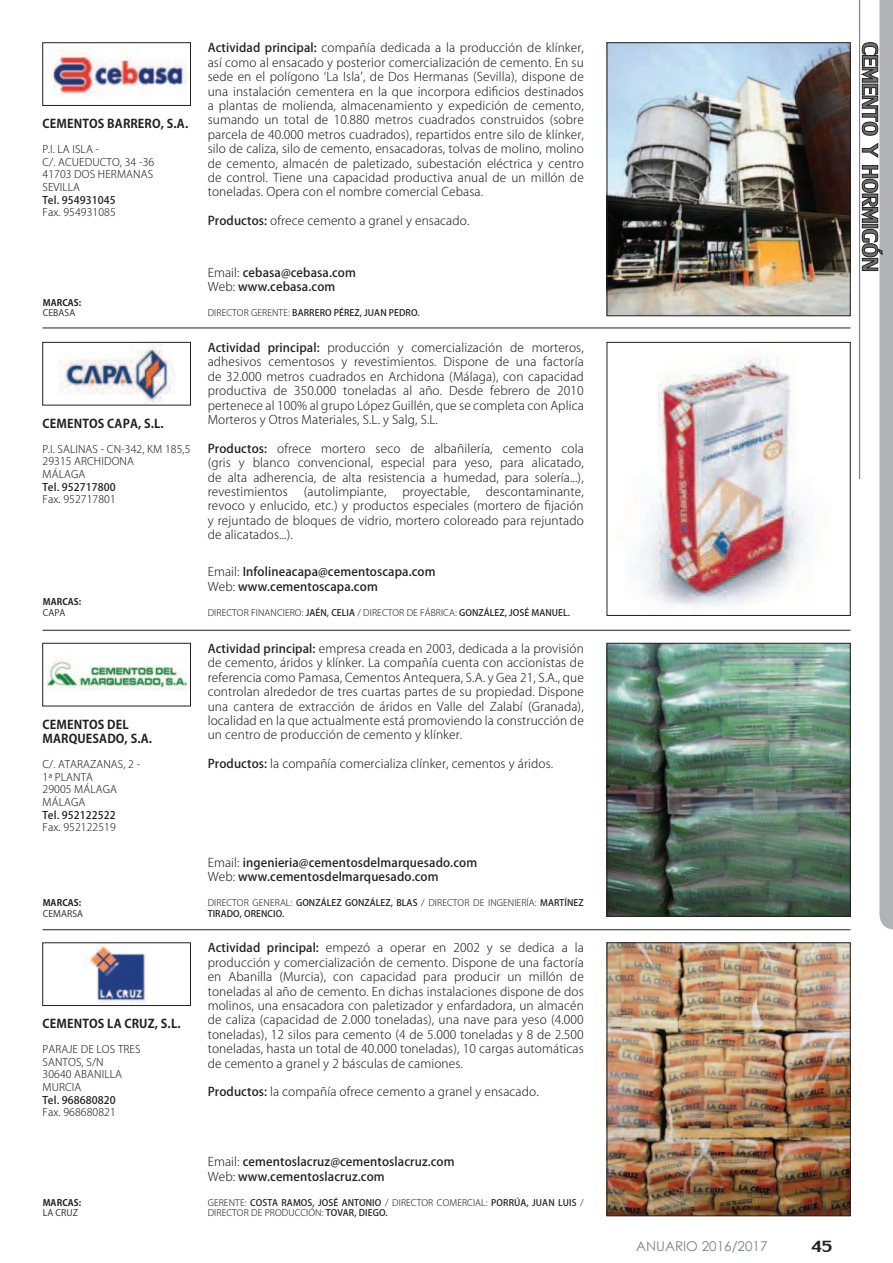
<style>
.page{position:relative;width:893px;height:1263px;background:#fff}
.page>*{position:absolute;margin:0;border:0;box-sizing:border-box;transform-origin:0 0}
.t1{font:24px "Lily UPC";color:#231f20}
.t2{font:13.5px "Century Gothic";color:#7b8387}
.t3{font:300 12px/14.4px "Koz Go Pro";letter-spacing:.01em;color:#231f20;text-align:justify}
.t4{font:500 12px/14.4px "Koz Go Pro";letter-spacing:.01em;color:#231f20}
.t5{font:700 12px/14.4px "Koz Go Pro";letter-spacing:.01em;color:#231f20}
.t6{font:300 10.5px/12.6px "Koz Go Pro";letter-spacing:.01em;color:#231f20}
.t7{font:500 10.5px "Koz Go Pro";letter-spacing:.01em;color:#231f20}
.t8{font:300 9px/10.5px "Koz Go Pro";letter-spacing:.01em;color:#231f20}
.t9{font:500 9px/10.5px "Koz Go Pro";letter-spacing:.01em;color:#231f20}
.t10{font:700 9px "Koz Go Pro";letter-spacing:.01em;color:#231f20}
.t11{font:9px "Koz Go Pro";letter-spacing:.01em;color:#231f20}
.s1{font-weight:500}
.s2{font-weight:300}
</style>
<div class="page">
<hr style="left:43px;top:328px;width:807px;height:1px;background:#231f20">
<hr style="left:43px;top:630px;width:807px;height:1px;background:#231f20">
<hr style="left:43px;top:929px;width:807px;height:1px;background:#231f20">
<img style="left:609px;top:45px;width:239px;height:269px">
<div style="left:607px;top:43px;width:243px;height:273px;border:1px solid #231f20"></div>
<img style="left:51px;top:50px;width:136px;height:47px">
<div style="left:43px;top:43px;width:148px;height:63px;border:1px solid #231f20"></div>
<img style="left:634px;top:356px;width:179px;height:251px">
<div style="left:607px;top:342px;width:243px;height:274px;border:1px solid #231f20"></div>
<img style="left:59px;top:344px;width:115px;height:59px">
<div style="left:43px;top:342px;width:148px;height:63px;border:1px solid #231f20"></div>
<img style="left:609px;top:645px;width:239px;height:269px">
<div style="left:607px;top:643px;width:243px;height:273px;border:1px solid #231f20"></div>
<img style="left:46px;top:660px;width:143px;height:31px">
<div style="left:43px;top:643px;width:148px;height:63px;border:1px solid #231f20"></div>
<img style="left:609px;top:944px;width:239px;height:270px">
<div style="left:607px;top:942px;width:243px;height:274px;border:1px solid #231f20"></div>
<img style="left:89px;top:944px;width:57px;height:60px">
<div style="left:43px;top:942px;width:148px;height:64px;border:1px solid #231f20"></div>
<svg style="left:862px;top:0;width:31px;height:929px"></svg>
<hr style="left:859px;top:0;width:1px;height:479px;background:#6d6e71">
<p class="t5" style="left:43px;top:117px;width:147px">CEMENTOS BARRERO, S.A.</p>
<p class="t6" style="left:43px;top:143px;width:113px">P.I. LA ISLA -<br>C/. ACUEDUCTO, 34 -36<br>41703 DOS HERMANAS<br>SEVILLA</p>
<p class="t7" style="left:43px;top:193px;width:75px">Tel. 954931045</p>
<p class="t6" style="left:43px;top:206px;width:75px">Fax. 954931085</p>
<p class="t10" style="left:43px;top:296px;width:40px">MARCAS:</p>
<p class="t11" style="left:43px;top:307px;width:34px">CEBASA</p>
<p class="t5" style="left:43px;top:417px;width:123px">CEMENTOS CAPA, S.L.</p>
<p class="t6" style="left:43px;top:443px;width:149px">P.I. SALINAS - CN-342, KM 185,5<br>29315 ARCHIDONA<br>MÁLAGA</p>
<p class="t7" style="left:43px;top:480px;width:75px">Tel. 952717800</p>
<p class="t6" style="left:43px;top:493px;width:75px">Fax. 952717801</p>
<p class="t10" style="left:43px;top:596px;width:40px">MARCAS:</p>
<p class="t11" style="left:43px;top:607px;width:24px">CAPA</p>
<p class="t5" style="left:43px;top:718px;width:111px">CEMENTOS DEL<br>MARQUESADO, S.A.</p>
<p class="t6" style="left:43px;top:758px;width:99px">C/. ATARAZANAS, 2 -<br>1ª PLANTA<br>29005 MÁLAGA<br>MÁLAGA</p>
<p class="t7" style="left:43px;top:808px;width:75px">Tel. 952122522</p>
<p class="t6" style="left:43px;top:821px;width:75px">Fax. 952122519</p>
<p class="t10" style="left:43px;top:897px;width:40px">MARCAS:</p>
<p class="t11" style="left:43px;top:908px;width:42px">CEMARSA</p>
<p class="t5" style="left:43px;top:1017px;width:140px">CEMENTOS LA CRUZ, S.L.</p>
<p class="t6" style="left:43px;top:1043px;width:100px">PARAJE DE LOS TRES<br>SANTOS, S/N<br>30640 ABANILLA<br>MURCIA</p>
<p class="t7" style="left:43px;top:1093px;width:75px">Tel. 968680820</p>
<p class="t6" style="left:43px;top:1106px;width:75px">Fax. 968680821</p>
<p class="t10" style="left:43px;top:1196px;width:40px">MARCAS:</p>
<p class="t11" style="left:43px;top:1207px;width:37px">LA CRUZ</p>
<p class="t3" style="left:208px;top:41px;width:378px"><span class="s1">Actividad principal:</span> compañía dedicada a la producción de klínker, así como al ensacado y posterior comercialización de cemento. En su sede en el polígono ‘La Isla’, de Dos Hermanas (Sevilla), dispone de una instalación cementera en la que incorpora edi昀椀cios destinados a plantas de molienda, almacenamiento y expedición de cemento, sumando un total de 10.880 metros cuadrados construidos (sobre parcela de 40.000 metros cuadrados), repartidos entre silo de klínker, silo de caliza, silo de cemento, ensacadoras, tolvas de molino, molino de cemento, almacén de paletizado, subestación eléctrica y centro de control. Tiene una capacidad productiva anual de un millón de toneladas. Opera con el nombre comercial Cebasa.</p>
<p class="t3" style="left:208px;top:214px;width:263px"><span class="s1">Productos:</span> ofrece cemento a granel y ensacado.</p>
<p class="t4" style="left:208px;top:266px;width:150px"><span class="s2">Email:</span> cebasa@cebasa.com<br><span class="s2">Web:</span> www.cebasa.com</p>
<p class="t9" style="left:208px;top:308px;width:214px"><span class="s2">DIRECTOR GERENTE:</span> BARRERO PÉREZ, JUAN PEDRO.</p>
<p class="t3" style="left:208px;top:340px;width:378px"><span class="s1">Actividad principal:</span> producción y comercialización de morteros, adhesivos cementosos y revestimientos. Dispone de una factoría de 32.000 metros cuadrados en Archidona (Málaga), con capacidad productiva de 350.000 toneladas al año. Desde febrero de 2010 pertenece al 100% al grupo López Guillén, que se completa con Aplica Morteros y Otros Materiales, S.L. y Salg, S.L.</p>
<p class="t3" style="left:208px;top:441px;width:378px"><span class="s1">Productos:</span> ofrece mortero seco de albañilería, cemento cola (gris y blanco convencional, especial para yeso, para alicatado, de alta adherencia, de alta resistencia a humedad, para solería...), revestimientos</p>
<p class="t3" style="left:304px;top:484px;width:84px">(autolimpiante,</p>
<p class="t3" style="left:402px;top:484px;width:69px">proyectable,</p>
<p class="t3" style="left:208px;top:484px;width:378px;text-indent:278px">descontaminante, revoco y enlucido, etc.) y productos especiales (mortero de 昀椀jación y rejuntado de bloques de vidrio, mortero coloreado para rejuntado de alicatados...).</p>
<p class="t4" style="left:208px;top:565px;width:229px"><span class="s2">Email:</span> Infolineacapa@cementoscapa.com<br><span class="s2">Web:</span> www.cementoscapa.com</p>
<p class="t8" style="left:208px;top:607px;width:364px">DIRECTOR FINANCIERO: <span class="s1">JAÉN, CELIA</span> / DIRECTOR DE FÁBRICA: <span class="s1">GONZÁLEZ, JOSÉ MANUEL.</span></p>
<p class="t3" style="left:208px;top:641px;width:378px"><span class="s1">Actividad principal:</span> empresa creada en 2003, dedicada a la provisión de cemento, áridos y klínker. La compañía cuenta con accionistas de referencia como Pamasa, Cementos Antequera, S.A. y Gea 21, S.A., que controlan alrededor de tres cuartas partes de su propiedad. Dispone una cantera de extracción de áridos en Valle del Zalabí (Granada), localidad en la que actualmente está promoviendo la construcción de un centro de producción de cemento y klínker.</p>
<p class="t3" style="left:208px;top:757px;width:347px"><span class="s1">Productos:</span> la compañía comercializa clínker, cementos y áridos.</p>
<p class="t4" style="left:208px;top:856px;width:271px"><span class="s2">Email:</span> ingenieria@cementosdelmarquesado.com<br><span class="s2">Web:</span> www.cementosdelmarquesado.com</p>
<p class="t9" style="left:208px;top:898px;width:378px"><span class="s2">DIRECTOR GENERAL:</span> GONZÁLEZ GONZÁLEZ, BLAS <span class="s2">/ DIRECTOR DE INGENIERÍA:</span> MARTÍNEZ<br>TIRADO, ORENCIO.</p>
<p class="t3" style="left:208px;top:941px;width:378px"><span class="s1">Actividad principal:</span> empezó a operar en 2002 y se dedica a la producción y comercialización de cemento. Dispone de una factoría en Abanilla (Murcia), con capacidad para producir un millón de toneladas al año de cemento. En dichas instalaciones dispone de dos molinos, una ensacadora con paletizador y enfardadora, un almacén de caliza (capacidad de 2.000 toneladas), una nave para yeso (4.000 toneladas), 12 silos para cemento (4 de 5.000 toneladas y 8 de 2.500 toneladas, hasta un total de 40.000 toneladas), 10 cargas automáticas de cemento a granel y 2 básculas de camiones.</p>
<p class="t3" style="left:208px;top:1085px;width:332px"><span class="s1">Productos:</span> la compañía ofrece cemento a granel y ensacado.</p>
<p class="t4" style="left:208px;top:1155px;width:248px"><span class="s2">Email:</span> cementoslacruz@cementoslacruz.com<br><span class="s2">Web:</span> www.cementoslacruz.com</p>
<p class="t8" style="left:208px;top:1197px;width:378px">GERENTE: <span class="s1">COSTA RAMOS, JOSÉ ANTONIO</span> / DIRECTOR COMERCIAL: <span class="s1">PORRÚA, JUAN LUIS</span> /<br>DIRECTOR DE PRODUCCIÓN: <span class="s1">TOVAR, DIEGO.</span></p>
<p class="t2" style="left:636px;top:1241px;width:133px">ANUARIO 2016/2017</p>
<h1 class="t1" style="left:811px;top:1229px;width:23px">45</h1>
</div>
